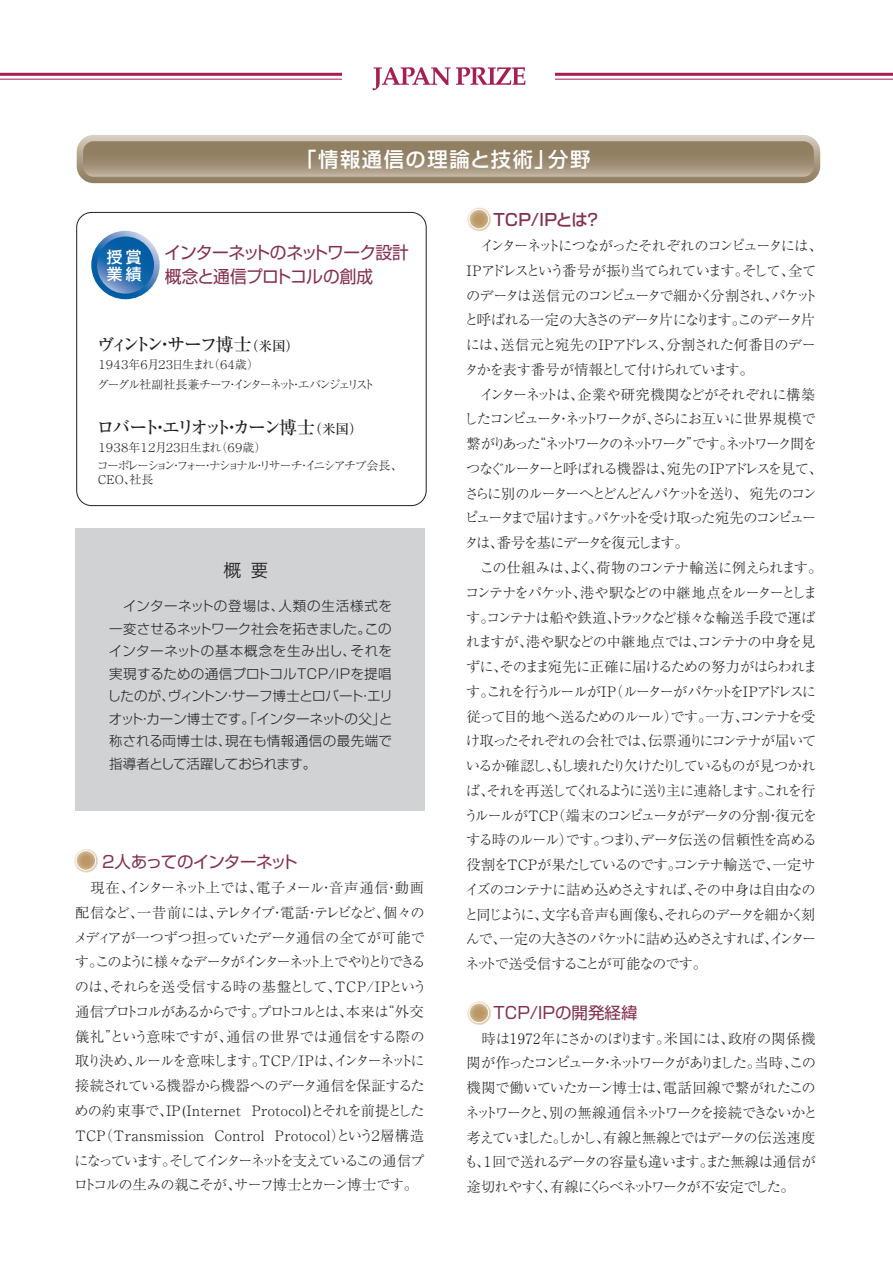
<style>
.page{position:relative;width:893px;height:1268px;background:#fff}
.page>*{position:absolute;margin:0;border:0;box-sizing:border-box;transform-origin:0 0}
.t1{font:500 20.25px "Shin Go Pro";letter-spacing:.08em;color:#fff}
.t2{font:500 18px "Ryumin Pro";letter-spacing:-.165em;color:#231f20}
.t3{font:500 18px "Ryumin Pro";letter-spacing:-.185em;color:#231f20}
.t4{font:18px "Hira Kaku Pro W3";color:#231f20}
.t5{font:17.25px/24px "Shin Go Pro";letter-spacing:-.045em;color:#842f4f}
.t6{font:16.5px "Shin Go Pro";letter-spacing:-.065em;color:#842f4f}
.t7{font:16.5px "Shin Go Pro";letter-spacing:-.015em;color:#842f4f}
.t8{font:500 16.5px "Shin Go Pro";color:#842f4f}
.t9{font:500 15.75px/17.2px "Shin Go Pro";color:#fff}
.t10{font:300 14.25px/24.8px "Ryumin Pro";letter-spacing:-.085em;color:#231f20}
.t11{font:300 14.25px/24.8px "Ryumin Pro";letter-spacing:-.065em;color:#231f20}
.t12{font:300 13.5px/22.5px "Shin Go Pro";letter-spacing:.01em;color:#231f20;text-align:justify}
.t13{font:300 12px/20.1px "Ryumin Pro";letter-spacing:-.185em;color:#231f20}
.s1{font-size:13.5px}
</style>
<div class="page">
<svg style="left:74px;top:848px;width:24px;height:24px"></svg>
<div style="left:76px;top:850px;width:20px;height:20px;border:1px solid #fff;border-radius:50%"></div>
<svg style="left:467px;top:1000px;width:24px;height:25px"></svg>
<div style="left:469px;top:1002px;width:20px;height:20px;border:1px solid #fff;border-radius:50%"></div>
<svg style="left:467px;top:207px;width:24px;height:24px"></svg>
<div style="left:469px;top:209px;width:20px;height:20px;border:1px solid #fff;border-radius:50%"></div>
<hr style="left:0;top:73px;width:893px;height:3px;background:#a61f54">
<hr style="left:0;top:79px;width:893px;height:1px;background:#a61f54">
<div style="left:343px;top:58px;width:212px;height:38px;background:#fff"></div>
<svg style="left:373px;top:67px;width:153px;height:23px"></svg>
<div style="left:77px;top:135px;width:743px;height:48px;background:linear-gradient(to bottom,#d5cbbe,#8c7a5c);border-radius:17px"></div>
<svg style="left:83px;top:141px;width:731px;height:36px;background:#9e8d73"></svg>
<div style="left:76px;top:528px;width:349px;height:282px;background:#d1d2d4"></div>
<div style="left:76px;top:212px;width:350px;height:294px;border:1px solid #231f20;border-radius:15px"></div>
<svg style="left:91px;top:231px;width:69px;height:68px"></svg>
<svg style="left:97px;top:236px;width:57px;height:57px;background:#216cae"></svg>
<h1 class="t1" style="left:296px;top:143px;width:296px">「情報通信の理論と技術」分野</h1>
<p class="t9" style="left:107px;top:246px;width:36px">授賞業績</p>
<p class="t5" style="left:164px;top:238px;width:246px">インターネットのネットワーク設計概念と通信プロトコルの創成</p>
<p class="t3" style="left:97px;top:330px;width:204px">ヴィントン・サーフ博士<span class="s1">（米国）</span></p>
<p class="t13" style="left:96px;top:353px;width:281px">１９４３年６月２３日生まれ（６４歳）<br>グーグル社副社長兼チーフ・インターネット・エバンジェリスト</p>
<p class="t2" style="left:97px;top:413px;width:267px">ロバート・エリオット・カーン博士<span class="s1">（米国）</span></p>
<p class="t13" style="left:96px;top:438px;width:308px;line-height:17.5px">１９３８年１２月２３日生まれ（６９歳）<br>コーポレーション・フォー・ナショナル・リサーチ・イニシアチブ会長、</p>
<p class="t13" style="left:98px;top:468px;width:57px">CEO、社長</p>
<p class="t4" style="left:223px;top:554px;width:46px">概要</p>
<p class="t12" style="left:108px;top:593px;width:287px">　インターネットの登場は、人類の生活様式を一変させるネットワーク社会を拓きました。このインターネットの基本概念を生み出し、それを実現するための通信プロトコルTCP/IPを提唱したのが、ヴィントン・サーフ博士とロバート・エリオット・カーン博士です。「インターネットの父」と称される両博士は、現在も情報通信の最先端で指導者として活躍しておられます。</p>
<p class="t6" style="left:100px;top:848px;width:199px">２人あってのインターネット</p>
<p class="t11" style="left:74px;top:874px;width:355px">　現在、インターネット上では、電子メール・音声通信・動画配信など、一昔前には、テレタイプ・電話・テレビなど、個々のメディアが一つずつ担っていたデータ通信の全てが可能です。このように様々なデータがインターネット上でやりとりできるのは、それらを送受信する時の基盤として、TCP/IPという通信プロトコルがあるからです。プロトコルとは、本来は“外交儀礼”という意味ですが、通信の世界では通信をする際の取り決め、ルールを意味します。TCP/IPは、インターネットに接続されている機器から機器へのデータ通信を保証するための約束事で、IP(Internet Protocol)とそれを前提としたTCP（Transmission Control Protocol）という２層構造になっています。そしてインターネットを支えているこの通信プロトコルの生みの親こそが、サーフ博士とカーン博士です。</p>
<p class="t8" style="left:494px;top:206px;width:109px">TCP/IPとは？</p>
<p class="t10" style="left:464px;top:232px;width:360px;text-indent:15px">インターネットにつながったそれぞれのコンピュータには、<br>IPアドレスという番号が振り当てられています。そして、全てのデータは送信元のコンピュータで細かく分割され、パケットと呼ばれる一定の大きさのデータ片になります。このデータ片には、送信元と宛先のIPアドレス、分割された何番目のデータかを表す番号が情報として付けられています。</p>
<p class="t10" style="left:464px;top:381px;width:360px;text-indent:16px">インターネットは、企業や研究機関などがそれぞれに構築したコンピュータ・ネットワークが、さらにお互いに世界規模で繋がりあった“ネットワークのネットワーク”です。ネットワーク間をつなぐルーターと呼ばれる機器は、宛先のIPアドレスを見て、さらに別のルーターへとどんどんパケットを送り、宛先のコンピュータまで届けます。パケットを受け取った宛先のコンピュータは、番号を基にデータを復元します。<br>　この仕組みは、よく、荷物のコンテナ輸送に例えられます。コンテナをパケット、港や駅などの中継地点をルーターとします。コンテナは船や鉄道、トラックなど様々な輸送手段で運ばれますが、港や駅などの中継地点では、コンテナの中身を見ずに、そのまま宛先に正確に届けるための努力がはらわれます。これを行うルールがIP（ルーターがパケットをIPアドレスに従って目的地へ送るためのルール）です。一方、コンテナを受け取ったそれぞれの会社では、伝票通りにコンテナが届いているか確認し、もし壊れたり欠けたりしているものが見つかれば、それを再送してくれるように送り主に連絡します。これを行うルールがTCP（端末のコンピュータがデータの分割・復元をする時のルール）です。つまり、データ伝送の信頼性を高める役割をTCPが果たしているのです。コンテナ輸送で、一定サイズのコンテナに詰め込めさえすれば、その中身は自由なのと同じように、文字も音声も画像も、それらのデータを細かく刻んで、一定の大きさのパケットに詰め込めさえすれば、インターネットで送受信することが可能なのです。</p>
<p class="t7" style="left:494px;top:998px;width:145px">TCP/IPの開発経緯</p>
<p class="t10" style="left:464px;top:1024px;width:355px">　時は1972年にさかのぼります。米国には、政府の関係機関が作ったコンピュータ・ネットワークがありました。当時、この機関で働いていたカーン博士は、電話回線で繋がれたこのネットワークと、別の無線通信ネットワークを接続できないかと考えていました。しかし、有線と無線とではデータの伝送速度も、１回で送れるデータの容量も違います。また無線は通信が途切れやすく、有線にくらべネットワークが不安定でした。</p>
</div>
